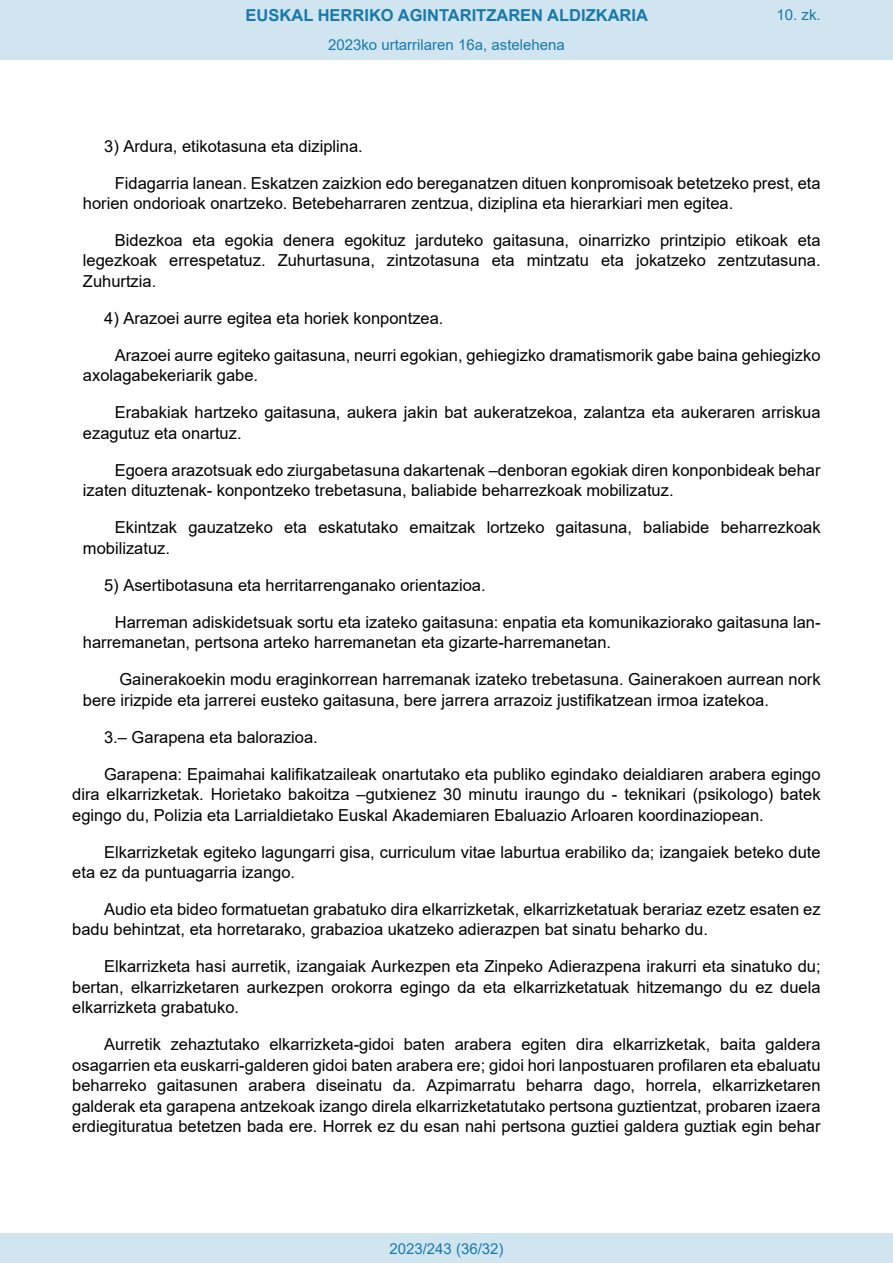
<style>
.page{position:relative;width:893px;height:1263px;background:#fff}
.page>*{position:absolute;margin:0;border:0;box-sizing:border-box;transform-origin:0 0}
.t1{font:16.5px/20.5px "Arial";color:#000}
.t2{font:700 16.5px "Arial";color:#1879ad}
.Paginacion_Centro{font:15px "Arial";color:#1879ad}
</style>
<div class="page">
<div style="left:0;top:0;width:893px;height:60px;background:#d0e5f0"></div>
<div style="left:0;top:1233px;width:893px;height:30px;background:#d0e5f0"></div>
<p class="t2" style="left:246px;top:3px;width:404px">EUSKAL HERRIKO AGINTARITZAREN ALDIZKARIA</p>
<p class="Paginacion_Centro" style="left:776px;top:5px;width:46px">10. zk.</p>
<p class="Paginacion_Centro" style="left:328px;top:35px;width:238px">2023ko urtarrilaren 16a, astelehena</p>
<p class="t1" style="left:104px;top:135px;width:260px">3) Ardura, etikotasuna eta diziplina.</p>
<p class="t1" style="left:83px;top:172px;width:739px;text-indent:32px">Fidagarria lanean. Eskatzen zaizkion edo bereganatzen dituen konpromisoak betetzeko prest, eta horien ondorioak onartzeko. Betebeharraren zentzua, diziplina eta hierarkiari men egitea.</p>
<p class="t1" style="left:83px;top:230px;width:739px;text-align:justify;text-indent:32px">Bidezkoa eta egokia denera egokituz jarduteko gaitasuna, oinarrizko printzipio etikoak eta legezkoak errespetatuz. Zuhurtasuna, zintzotasuna eta mintzatu eta jokatzeko zentzutasuna.<br>Zuhurtzia.</p>
<p class="t1" style="left:104px;top:308px;width:341px">4) Arazoei aurre egitea eta horiek konpontzea.</p>
<p class="t1" style="left:83px;top:345px;width:739px;text-indent:32px">Arazoei aurre egiteko gaitasuna, neurri egokian, gehiegizko dramatismorik gabe baina gehiegizko axolagabekeriarik gabe.</p>
<p class="t1" style="left:83px;top:402px;width:739px;text-indent:32px">Erabakiak hartzeko gaitasuna, aukera jakin bat aukeratzekoa, zalantza eta aukeraren arriskua ezagutuz eta onartuz.</p>
<p class="t1" style="left:83px;top:460px;width:739px;text-indent:32px">Egoera arazotsuak edo ziurgabetasuna dakartenak –denboran egokiak diren konponbideak behar izaten dituztenak- konpontzeko trebetasuna, baliabide beharrezkoak mobilizatuz.</p>
<p class="t1" style="left:83px;top:517px;width:739px;text-indent:32px">Ekintzak gauzatzeko eta eskatutako emaitzak lortzeko gaitasuna, baliabide beharrezkoak mobilizatuz.</p>
<p class="t1" style="left:104px;top:574px;width:383px">5) Asertibotasuna eta herritarrenganako orientazioa.</p>
<p class="t1" style="left:83px;top:611px;width:739px;text-indent:32px">Harreman adiskidetsuak sortu eta izateko gaitasuna: enpatia eta komunikaziorako gaitasuna lan&shy;harremanetan, pertsona arteko harremanetan eta gizarte-harremanetan.</p>
<p class="t1" style="left:83px;top:669px;width:739px;text-indent:36px">Gainerakoekin modu eraginkorrean harremanak izateko trebetasuna. Gainerakoen aurrean nork bere irizpide eta jarrerei eusteko gaitasuna, bere jarrera arrazoiz justifikatzean irmoa izatekoa.</p>
<p class="t1" style="left:104px;top:726px;width:215px">3.– Garapena eta balorazioa.</p>
<p class="t1" style="left:72px;top:763px;width:750px;text-align:justify;text-indent:32px">Garapena: Epaimahai kalifikatzaileak onartutako eta publiko egindako deialdiaren arabera egingo dira elkarrizketak. Horietako bakoitza –gutxienez 30 minutu iraungo du - teknikari (psikologo) batek egingo du, Polizia eta Larrialdietako Euskal Akademiaren Ebaluazio Arloaren koordinaziopean.</p>
<p class="t1" style="left:72px;top:841px;width:750px;text-indent:32px">Elkarrizketak egiteko lagungarri gisa, curriculum vitae laburtua erabiliko da; izangaiek beteko dute eta ez da puntuagarria izango.</p>
<p class="t1" style="left:72px;top:899px;width:750px;text-indent:32px">Audio eta bideo formatuetan grabatuko dira elkarrizketak, elkarrizketatuak berariaz ezetz esaten ez badu behintzat, eta horretarako, grabazioa ukatzeko adierazpen bat sinatu beharko du.</p>
<p class="t1" style="left:72px;top:956px;width:750px;text-align:justify;text-indent:32px">Elkarrizketa hasi aurretik, izangaiak Aurkezpen eta Zinpeko Adierazpena irakurri eta sinatuko du; bertan, elkarrizketaren aurkezpen orokorra egingo da eta elkarrizketatuak hitzemango du ez duela elkarrizketa grabatuko.</p>
<p class="t1" style="left:72px;top:1034px;width:750px;text-align:justify;text-indent:32px">Aurretik zehaztutako elkarrizketa-gidoi baten arabera egiten dira elkarrizketak, baita galdera osagarrien eta euskarri-galderen gidoi baten arabera ere; gidoi hori lanpostuaren profilaren eta ebaluatu beharreko gaitasunen arabera diseinatu da. Azpimarratu beharra dago, horrela, elkarrizketaren galderak eta garapena antzekoak izango direla elkarrizketatutako pertsona guztientzat, probaren izaera erdiegituratua betetzen bada ere. Horrek ez du esan nahi pertsona guztiei galdera guztiak egin behar</p>
<p class="Paginacion_Centro" style="left:389px;top:1238px;width:116px">2023/243 (36/32)</p>
</div>
